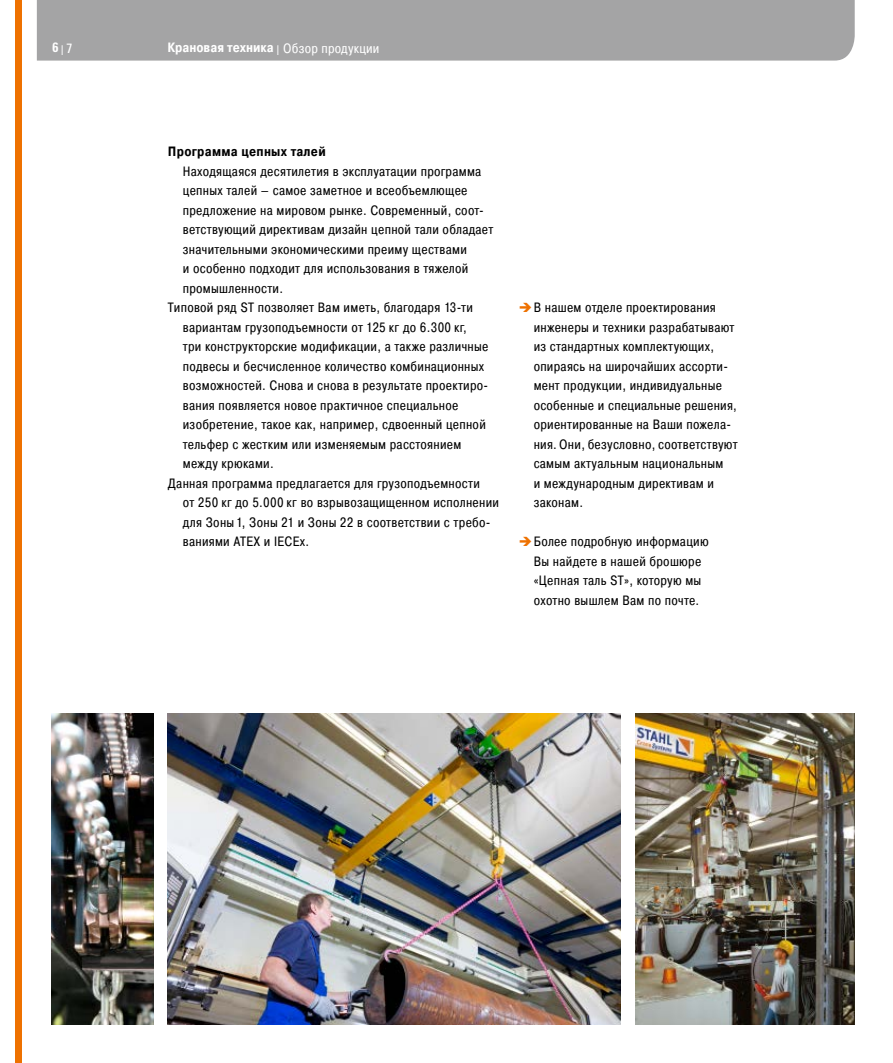
<style>
.page{position:relative;width:893px;height:1063px;background:#fff}
.page>*{position:absolute;margin:0;border:0;box-sizing:border-box;transform-origin:0 0}
.t1{font:13.5px/19.5px "Pragmatica Cond Book C";letter-spacing:.02em;color:#000}
.t2{font:13.5px "Pragmatica Cond Bold C";color:#fff}
.t3{font:13.5px "Pragmatica Cond Bold C";letter-spacing:.02em;color:#000}
.t4{font:700 condensed 13.5px "Univers";color:#fff}
.s1{font-weight:300}
.s2{font-weight:400}
.s3{font-family:"Univers";font-weight:300;font-stretch:condensed}
.s4{font-family:"Pragmatica Cond Book C"}
.s5{color:#ee7100}
</style>
<div class="page">
<div style="left:15px;top:0;width:6px;height:1063px;background:#ee7100"></div>
<div style="left:37px;top:0;width:818px;height:61px;background:#a4a4a5"></div>
<img style="left:168px;top:713px;width:453px;height:312px">
<img style="left:636px;top:713px;width:219px;height:312px">
<img style="left:51px;top:713px;width:102px;height:312px">
<p class="t4" style="left:52px;top:39px;width:22px">6 <span class="s1">I</span><span class="s2">7</span></p>
<p class="t2" style="left:167px;top:40px;width:214px">Крановая техника <span class="s3">I</span> <span class="s4">Обзор продукции</span></p>
<p class="t3" style="left:168px;top:144px;width:159px">Программа цепных талей</p>
<p class="t1" style="left:183px;top:161px;width:300px">Находящаяся десятилетия в эксплуатации программа</p>
<p class="t1" style="left:183px;top:181px;width:286px">цепных талей – самое заметное и всеобъемлющее</p>
<p class="t1" style="left:183px;top:200px;width:302px">предложение на мировом рынке. Современный, соот-</p>
<p class="t1" style="left:183px;top:220px;width:312px">ветствующий директивам дизайн цепной тали обладает</p>
<p class="t1" style="left:183px;top:239px;width:286px">значительными экономическими преиму ществами</p>
<p class="t1" style="left:183px;top:259px;width:287px">и особенно подходит для использования в тяжелой</p>
<p class="t1" style="left:183px;top:278px;width:102px">промышленности.</p>
<p class="t1" style="left:168px;top:298px;width:306px">Типовой ряд ST позволяет Вам иметь, благодаря 13-ти</p>
<p class="t1" style="left:183px;top:317px;width:285px">вариантам грузоподъемности от 125 кг до 6.300 кг,</p>
<p class="t1" style="left:183px;top:337px;width:307px">три конструкторские модификации, а также различные</p>
<p class="t1" style="left:183px;top:356px;width:303px">подвесы и бесчисленное количество комбинационных</p>
<p class="t1" style="left:183px;top:376px;width:305px">возможностей. Снова и снова в результате проектиро-</p>
<p class="t1" style="left:183px;top:395px;width:277px">вания появляется новое практичное специальное</p>
<p class="t1" style="left:183px;top:415px;width:304px">изобретение, такое как, например, сдвоенный цепной</p>
<p class="t1" style="left:183px;top:434px;width:280px">тельфер с жестким или изменяемым расстоянием</p>
<p class="t1" style="left:183px;top:454px;width:92px">между крюками.</p>
<p class="t1" style="left:168px;top:473px;width:313px">Данная программа предлагается для грузоподъемности</p>
<p class="t1" style="left:183px;top:493px;width:318px">от 250 кг до 5.000 кг во взрывозащищенном исполнении</p>
<p class="t1" style="left:183px;top:512px;width:309px">для Зоны 1, Зоны 21 и Зоны 22 в соответствии с требо-</p>
<p class="t1" style="left:183px;top:532px;width:128px">ваниями ATEX и IECEx.</p>
<p class="t1" style="left:534px;top:298px;width:206px;text-indent:-15px"><span class="s5">➔</span>В нашем отделе проектирования инженеры и техники разрабатывают из стандартных комплектующих, опираясь на широчайших ассорти&shy;мент продукции, индивидуальные особенные и специальные решения, ориентированные на Ваши пожела&shy;ния. Они, безусловно, соответствуют самым актуальным национальным<br>и международным директивам и законам.</p>
<p class="t1" style="left:519px;top:532px;width:191px;text-align:center"><span class="s5">➔</span>Более подробную информацию<br>Вы найдете в нашей брошюре «Цепная таль ST», которую мы охотно вышлем Вам по почте.</p>
</div>
